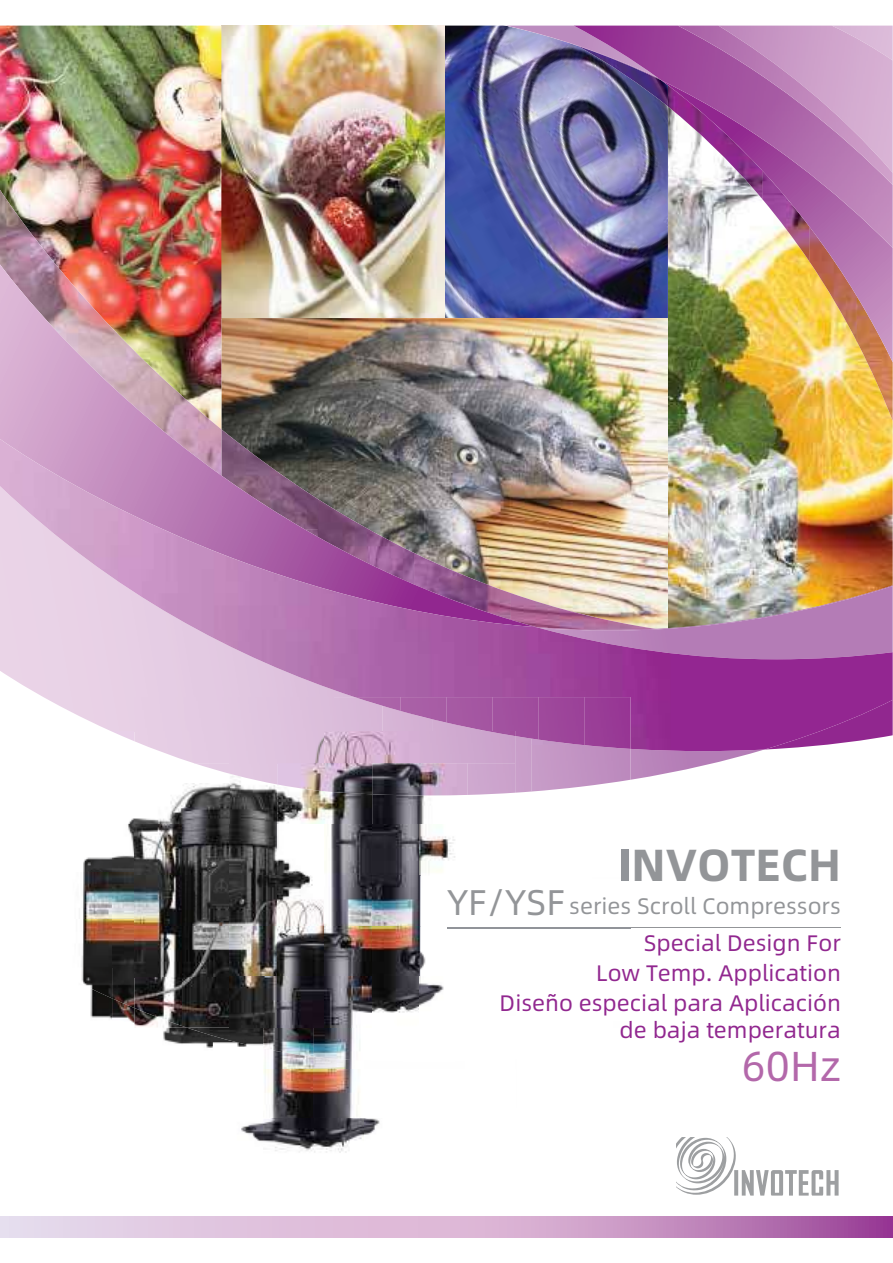
<style>
.page{position:relative;width:893px;height:1263px;background:#fff}
.page>*{position:absolute;margin:0;border:0;box-sizing:border-box;transform-origin:0 0}
.t1{font:700 45px "Alibaba Sans";color:#939598}
.t2{font:41.85px "Alibaba Sans";color:#b368aa}
.t3{font:35.7px "Alibaba Sans";color:#939598}
.t4{font:22.5px/30px "Alibaba Sans";color:#91278f;text-align:right}
.t5{font:22.5px "Alibaba Sans";color:#939598}
</style>
<div class="page">
<img style="left:221px;top:26px;width:184px;height:237px">
<img style="left:0;top:26px;width:221px;height:164px">
<img style="left:405px;top:26px;width:256px;height:237px">
<svg style="left:661px;top:248px;width:232px;height:15px"></svg>
<svg style="left:506px;top:26px;width:68px;height:52px;background:#948ab3"></svg>
<img style="left:574px;top:26px;width:319px;height:222px">
<img style="left:678px;top:26px;width:215px;height:159px">
<img style="left:0;top:190px;width:221px;height:73px">
<img style="left:0;top:264px;width:893px;height:175px">
<img style="left:0;top:439px;width:893px;height:312px">
<svg style="left:676px;top:1137px;width:162px;height:59px"></svg>
<svg style="left:0;top:1216px;width:893px;height:21px;background:#d0a6ce"></svg>
<hr style="left:447px;top:928px;width:394px;height:1px;background:#939598">
<img style="left:0;top:731px;width:89px;height:20px">
<img style="left:89px;top:731px;width:46px;height:94px">
<img style="left:111px;top:731px;width:24px;height:10px">
<img style="left:135px;top:697px;width:247px;height:34px">
<img style="left:382px;top:711px;width:50px;height:20px">
<img style="left:432px;top:723px;width:14px;height:8px">
<img style="left:515px;top:740px;width:16px;height:5px">
<img style="left:531px;top:740px;width:7px;height:5px">
<img style="left:515px;top:745px;width:66px;height:48px">
<img style="left:581px;top:745px;width:49px;height:42px">
<img style="left:354px;top:697px;width:46px;height:14px">
<img style="left:400px;top:697px;width:46px;height:26px">
<img style="left:446px;top:697px;width:46px;height:34px">
<img style="left:492px;top:697px;width:46px;height:43px">
<img style="left:538px;top:697px;width:46px;height:48px">
<img style="left:584px;top:697px;width:46px;height:52px">
<img style="left:621px;top:849px;width:8px;height:32px">
<img style="left:621px;top:850px;width:7px;height:31px">
<img style="left:135px;top:783px;width:95px;height:42px">
<img style="left:230px;top:785px;width:47px;height:40px">
<img style="left:277px;top:795px;width:95px;height:30px">
<img style="left:372px;top:795px;width:87px;height:30px">
<img style="left:135px;top:731px;width:380px;height:32px">
<img style="left:194px;top:763px;width:83px;height:22px">
<img style="left:277px;top:763px;width:238px;height:32px">
<img style="left:486px;top:731px;width:29px;height:5px">
<img style="left:241px;top:1118px;width:139px;height:35px">
<img style="left:90px;top:998px;width:22px;height:21px">
<img style="left:112px;top:1008px;width:23px;height:14px">
<img style="left:163px;top:1028px;width:50px;height:20px">
<img style="left:263px;top:1057px;width:51px;height:61px">
<img style="left:314px;top:1062px;width:46px;height:56px">
<img style="left:81px;top:825px;width:54px;height:142px">
<img style="left:81px;top:967px;width:31px;height:31px">
<img style="left:112px;top:967px;width:23px;height:41px">
<img style="left:187px;top:1028px;width:26px;height:8px">
<img style="left:213px;top:1028px;width:50px;height:19px">
<img style="left:263px;top:1028px;width:51px;height:29px">
<img style="left:314px;top:1028px;width:46px;height:34px">
<img style="left:138px;top:1026px;width:44px;height:2px">
<img style="left:135px;top:825px;width:380px;height:152px">
<img style="left:135px;top:977px;width:47px;height:49px">
<img style="left:182px;top:977px;width:262px;height:51px">
<h1 class="t1" style="left:618px;top:829px;width:225px">INVOTECH</h1>
<h3 class="t3" style="left:447px;top:876px;width:120px">YF/YSF</h3>
<p class="t5" style="left:569px;top:889px;width:273px">series Scroll Compressors</p>
<p class="t4" style="left:500px;top:927px;width:343px">Special Design For<br>Low Temp. Application<br>Diseño especial para Aplicación</p>
<p class="t4" style="left:620px;top:1014px;width:223px">de baja temperatura</p>
<h2 class="t2" style="left:742px;top:1035px;width:101px">60Hz</h2>
</div>
